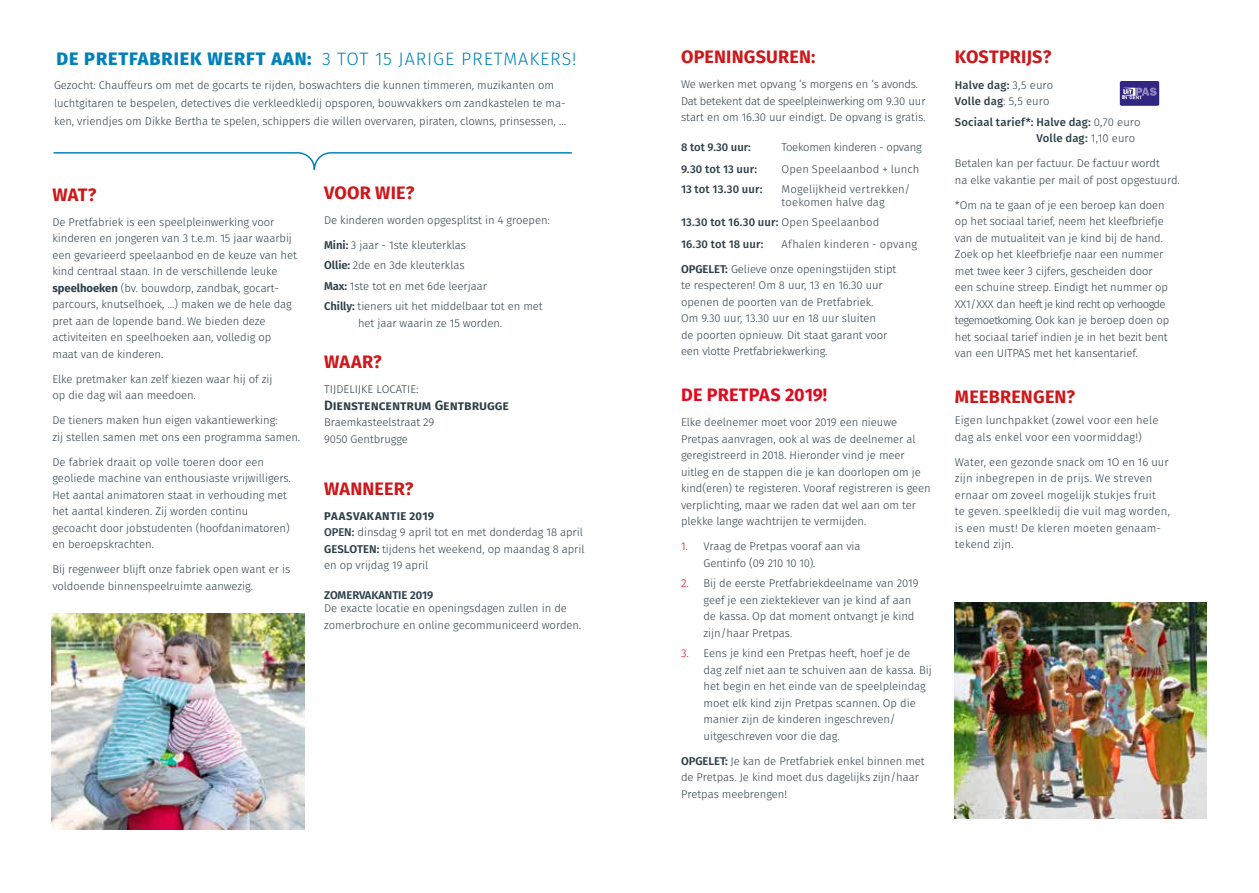
<style>
.page{position:relative;width:1259px;height:893px;background:#fff}
.page>*{position:absolute;margin:0;border:0;box-sizing:border-box;transform-origin:0 0}
.t1{font:700 18px "Fira Sans";letter-spacing:.01em;color:#cd171a}
.t2{font:300 18px "Fira Sans";letter-spacing:.05em;color:#0082b9}
.t3{font:700 18px "Fira Sans";letter-spacing:.005em;color:#df0a1f}
.t4{font:600 13.5px "Fira Sans";letter-spacing:-.005em;color:#2c3f48}
.t5{font:300 11.25px/16.5px "Fira Sans";letter-spacing:-.005em;color:#2c3f48}
.t6{font:300 11.25px/16.5px "Fira Sans";letter-spacing:.015em;color:#2c3f48}
.t7{font:500 11.25px/16.5px "Fira Sans";letter-spacing:.01em;color:#2c3f48}
.t8{font:600 11.25px "Fira Sans";letter-spacing:-.005em;color:#2c3f48}
.s1{font-weight:800}
.s2{font-weight:300}
.s3{font-weight:600}
.s4{font-weight:700}
.s5{font-weight:500}
.s6{color:#df0a1f}
</style>
<div class="page">
<div style="left:1119px;top:81px;width:40px;height:25px;background:#312783;border-radius:2px"></div>
<svg style="left:1122px;top:88px;width:34px;height:11px"></svg>
<svg style="left:53px;top:152px;width:519px;height:18px"></svg>
<img style="left:52px;top:614px;width:252px;height:215px">
<img style="left:955px;top:603px;width:251px;height:216px">
<h1 class="t2" style="left:56px;top:46px;width:521px"><span class="s1">DE PRETFABRIEK WERFT AAN:</span> 3 TOT 15 JARIGE PRETMAKERS!</h1>
<h1 class="t1" style="left:681px;top:44px;width:136px">OPENINGSUREN:</h1>
<p class="t5" style="left:681px;top:76px;width:246px">We werken met opvang ‘s morgens en ‘s avonds.<br>Dat betekent dat de speelpleinwerking om 9.30 uur start en om 16.30 uur eindigt. De opvang is gratis.</p>
<p class="t7" style="left:681px;top:139px;width:71px">8 tot 9.30 uur:</p>
<p class="t5" style="left:781px;top:139px;width:142px">Toekomen kinderen - opvang</p>
<p class="t7" style="left:681px;top:161px;width:78px">9.30 tot 13 uur:</p>
<p class="t5" style="left:781px;top:161px;width:139px">Open Speelaanbod + lunch</p>
<p class="t7" style="left:681px;top:181px;width:83px">13 tot 13.30 uur:</p>
<p class="t5" style="left:781px;top:182px;width:130px;line-height:13.5px">Mogelijkheid vertrekken/ toekomen halve dag</p>
<p class="t7" style="left:681px;top:211px;width:200px;line-height:22px">13.30 tot 16.30 uur: <span class="s2">Open Speelaanbod<br></span>16.30 tot 18 uur:</p>
<p class="t5" style="left:54px;top:77px;width:513px;line-height:18px">Gezocht: Chauffeurs om met de gocarts te rijden, boswachters die kunnen timmeren, muzikanten om luchtgitaren te bespelen, detectives die verkleedkledij opsporen, bouwvakkers om zandkastelen te ma&shy;ken, vriendjes om Dikke Bertha te spelen, schippers die willen overvaren, piraten, clowns, prinsessen, …</p>
<h1 class="t1" style="left:324px;top:180px;width:92px">VOOR WIE?</h1>
<p class="t5" style="left:324px;top:211px;width:227px">De kinderen worden opgesplitst in 4 groepen:</p>
<p class="t5" style="left:324px;top:234px;width:220px;line-height:20.5px"><span class="s3">Mini:</span> 3 jaar - 1ste kleuterklas<br><span class="s3">Ollie:</span> 2de en 3de kleuterklas<br><span class="s3">Max:</span> 1ste tot en met 6de leerjaar<br><span class="s3">Chilly:</span> tieners uit het middelbaar tot en met</p>
<p class="t5" style="left:358px;top:314px;width:146px">het jaar waarin ze 15 worden.</p>
<h1 class="t1" style="left:324px;top:349px;width:59px">WAAR?</h1>
<p class="t5" style="left:324px;top:381px;width:96px">TIJDELIJKE LOCATIE:</p>
<p class="t4" style="left:324px;top:395px;width:186px">Dienstencentrum Gentbrugge</p>
<p class="t5" style="left:324px;top:414px;width:112px">Braemkasteelstraat 29<br>9050 Gentbrugge</p>
<h1 class="t1" style="left:324px;top:476px;width:91px">WANNEER?</h1>
<p class="t5" style="left:324px;top:507px;width:262px"><span class="s4">PAASVAKANTIE 2019<br></span><span class="s5">OPEN:</span> dinsdag 9 april tot en met donderdag 18 april <span class="s3">GESLOTEN:</span> tijdens het weekend, op maandag 8 april en op vrijdag 19 april</p>
<p class="t8" style="left:324px;top:587px;width:111px">ZOMERVAKANTIE 2019</p>
<p class="t5" style="left:324px;top:600px;width:259px">De exacte locatie en openingsdagen zullen in de zomerbrochure en online gecommuniceerd worden.</p>
<h1 class="t1" style="left:53px;top:182px;width:46px">WAT?</h1>
<p class="t5" style="left:52px;top:214px;width:246px">De Pretfabriek is een speelpleinwerking voor kinderen en jongeren van 3 t.e.m. 15 jaar waarbij een gevarieerd speelaanbod en de keuze van het kind centraal staan. In de verschillende leuke <span class="s4">speelhoeken</span> (bv. bouwdorp, zandbak, gocart&shy;parcours, knutselhoek, …) maken we de hele dag pret aan de lopende band. We bieden deze activiteiten en speelhoeken aan, volledig op maat van de kinderen.</p>
<p class="t5" style="left:52px;top:371px;width:221px">Elke pretmaker kan zelf kiezen waar hij of zij op die dag wil aan meedoen.</p>
<p class="t5" style="left:52px;top:412px;width:249px">De tieners maken hun eigen vakantiewerking:<br>zij stellen samen met ons een programma samen.</p>
<p class="t5" style="left:52px;top:454px;width:240px">De fabriek draait op volle toeren door een geoliede machine van enthousiaste vrijwilligers.<br>Het aantal animatoren staat in verhouding met het aantal kinderen. Zij worden continu gecoacht door jobstudenten (hoofdanimatoren) en beroepskrachten.</p>
<p class="t5" style="left:52px;top:561px;width:239px">Bij regenweer blijft onze fabriek open want er is voldoende binnenspeelruimte aanwezig.</p>
<p class="t5" style="left:781px;top:236px;width:137px">Afhalen kinderen - opvang</p>
<p class="t5" style="left:681px;top:261px;width:217px"><span class="s3">OPGELET:</span> Gelieve onze openingstijden stipt te respecteren! Om 8 uur, 13 en 16.30 uur openen de poorten van de Pretfabriek.<br>Om 9.30 uur, 13.30 uur en 18 uur sluiten<br>de poorten opnieuw. Dit staat garant voor een vlotte Pretfabriekwerking.</p>
<h1 class="t3" style="left:681px;top:382px;width:148px">DE PRETPAS 2019!</h1>
<p class="t5" style="left:681px;top:414px;width:251px">Elke deelnemer moet voor 2019 een nieuwe Pretpas aanvragen, ook al was de deelnemer al geregistreerd in 2018. Hieronder vind je meer uitleg en de stappen die je kan doorlopen om je kind(eren) te registeren. Vooraf registreren is geen verplichting, maar we raden dat wel aan om ter plekke lange wachtrijen te vermijden.</p>
<p class="t5" style="left:703px;top:538px;width:159px;text-indent:-22px"><span class="s6">1.</span> Vraag de Pretpas vooraf aan via<br>Gentinfo (09 210 10 10).</p>
<p class="t5" style="left:703px;top:575px;width:216px;text-indent:-22px"><span class="s6">2.</span> Bij de eerste Pretfabriekdeelname van 2019 geef je een ziekteklever van je kind af aan de kassa. Op dat moment ontvangt je kind zijn/haar Pretpas.</p>
<p class="t5" style="left:703px;top:645px;width:230px;text-indent:-22px"><span class="s6">3.</span> Eens je kind een Pretpas heeft, hoef je de<br>dag zelf niet aan te schuiven aan de kassa. Bij het begin en het einde van de speelpleindag moet elk kind zijn Pretpas scannen. Op die manier zijn de kinderen ingeschreven/ uitgeschreven voor die dag.</p>
<p class="t5" style="left:681px;top:753px;width:245px"><span class="s3">OPGELET:</span> Je kan de Pretfabriek enkel binnen met de Pretpas. Je kind moet dus dagelijks zijn/haar<br>Pretpas meebrengen!</p>
<h1 class="t1" style="left:955px;top:44px;width:98px">KOSTPRIJS?</h1>
<p class="t7" style="left:955px;top:76px;width:100px">Halve dag: <span class="s2">3,5 euro<br></span>Volle dag<span class="s2">: 5,5 euro</span></p>
<p class="t7" style="left:1036px;top:114px;width:106px;text-indent:-82px">Sociaal tarief*: Halve dag: <span class="s2">0,70 euro<br></span>Volle dag: <span class="s2">1,10 euro</span></p>
<p class="t5" style="left:955px;top:155px;width:227px">Betalen kan per factuur. De factuur wordt<br>na elke vakantie per mail of post opgestuurd.</p>
<p class="t5" style="left:955px;top:197px;width:216px">*Om na te gaan of je een beroep kan doen op het sociaal tarief, neem het kleefbriefje van de mutualiteit van je kind bij de hand.<br>Zoek op het kleefbriefje naar een nummer met twee keer 3 cijfers, gescheiden door een schuine streep. Eindigt het nummer op XX1/XXX dan heeft je kind recht op verhoogde tegemoetkoming. Ook kan je beroep doen op het sociaal tarief indien je in het bezit bent van een UITPAS met het kansentarief.</p>
<h1 class="t1" style="left:955px;top:384px;width:122px">MEEBRENGEN?</h1>
<p class="t6" style="left:955px;top:412px;width:205px">Eigen lunchpakket (zowel voor een hele dag als enkel voor een voormiddag!)</p>
<p class="t6" style="left:955px;top:453px;width:217px">Water, een gezonde snack om 1O en 16 uur zijn inbegrepen in de prijs. We streven ernaar om zoveel mogelijk stukjes fruit<br>te geven. speelkledij die vuil mag worden, is een must! De kleren moeten genaam&shy;tekend zijn.</p>
</div>
